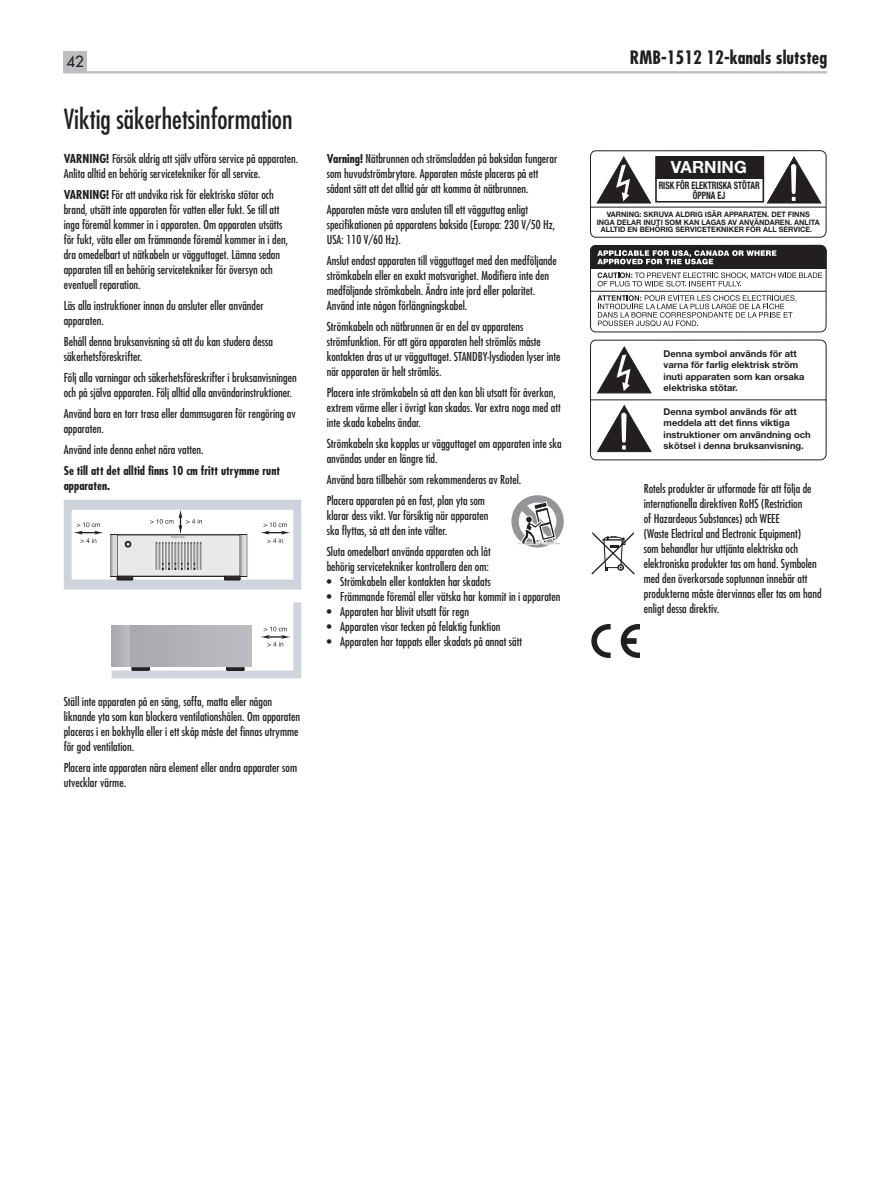
<style>
.page{position:relative;width:891px;height:1188px;background:#fff}
.page>*{position:absolute;margin:0;border:0;box-sizing:border-box;transform-origin:0 0}
.t1{font:condensed 27px "Futura";color:#231f20}
.t2{font:700 condensed 18px "Futura";color:#231f20}
.t3{font:700 16.8px "Helvetica Neue";color:#fff}
.t4{font:15px "Futura";color:#231f20}
.t5{font:condensed 12px/15px "Futura";color:#231f20}
.t6{font:700 condensed 12px/15px "Futura";color:#231f20}
.t7{font:700 condensed 10.35px/10.4px "Helvetica Neue";color:#231f20;text-align:center;scale:.81 1}
.t8{font:700 9.3px/11.2px "Helvetica Neue";color:#231f20}
.t9{font:700 7.5px/7.5px "Helvetica Neue";color:#231f20;text-align:center}
.s1{font-weight:700}
</style>
<div class="page">
<div style="left:64px;top:51px;width:23px;height:21px;background:#bcbdc0"></div>
<hr style="left:64px;top:71px;width:763px;height:2px;background:#bcbdc0">
<svg style="left:591px;top:624px;width:48px;height:34px"></svg>
<svg style="left:591px;top:532px;width:44px;height:42px"></svg>
<svg style="left:511px;top:495px;width:53px;height:53px"></svg>
<svg style="left:112px;top:602px;width:189px;height:76px"></svg>
<div style="left:129px;top:651px;width:122px;height:16px;background:#b1b2b6"></div>
<div style="left:129px;top:625px;width:122px;height:15px;background:#b1b2b6"></div>
<div style="left:129px;top:638px;width:122px;height:15px;background:#b1b2b6"></div>
<div style="left:112px;top:625px;width:17px;height:41px;background:#b1b2b6"></div>
<svg style="left:64px;top:500px;width:237px;height:90px"></svg>
<svg style="left:111px;top:535px;width:6px;height:41px"></svg>
<svg style="left:240px;top:535px;width:6px;height:41px"></svg>
<div style="left:590px;top:150px;width:237px;height:88px;border:1px solid #231f20;border-radius:6px"></div>
<svg style="left:597px;top:156px;width:225px;height:48px"></svg>
<hr style="left:591px;top:207px;width:235px;height:1px;background:#231f20">
<div style="left:590px;top:245px;width:237px;height:87px;border:1px solid #231f20;border-radius:6px"></div>
<svg style="left:590px;top:244px;width:237px;height:43px"></svg>
<svg style="left:597px;top:295px;width:200px;height:31px"></svg>
<hr style="left:591px;top:291px;width:235px;height:1px;background:#231f20">
<svg style="left:590px;top:339px;width:237px;height:122px"></svg>
<p class="t4" style="left:66px;top:52px;width:19px">42</p>
<h2 class="t2" style="left:630px;top:46px;width:199px">RMB-1512 12-kanals slutsteg</h2>
<h1 class="t1" style="left:64px;top:102px;width:230px">Viktig säkerhetsinformation</h1>
<p class="t5" style="left:64px;top:151px;width:236px"><span class="s1">VARNING!</span> Försök aldrig att själv utföra service på apparaten.<br>Anlita alltid en behörig servicetekniker för all service.</p>
<p class="t5" style="left:64px;top:187px;width:226px"><span class="s1">VARNING!</span> För att undvika risk för elektriska stötar och brand, utsätt inte apparaten för vatten eller fukt. Se till att inga föremål kommer in i apparaten. Om apparaten utsätts för fukt, väta eller om främmande föremål kommer in i den, dra omedelbart ut nätkabeln ur vägguttaget. Lämna sedan apparaten till en behörig servicetekniker för översyn och eventuell reparation.</p>
<p class="t5" style="left:64px;top:298px;width:201px">Läs alla instruktioner innan du ansluter eller använder apparaten.</p>
<p class="t5" style="left:64px;top:334px;width:211px">Behåll denna bruksanvisning så att du kan studera dessa säkerhetsföreskrifter.</p>
<p class="t5" style="left:64px;top:370px;width:235px">Följ alla varningar och säkerhetsföreskrifter i bruksanvisningen och på själva apparaten. Följ alltid alla användarinstruktioner.</p>
<p class="t5" style="left:64px;top:406px;width:233px">Använd bara en torr trasa eller dammsugaren för rengöring av apparaten.</p>
<p class="t5" style="left:64px;top:442px;width:141px">Använd inte denna enhet nära vatten.</p>
<p class="t6" style="left:64px;top:463px;width:218px">Se till att det alltid finns 10 cm fritt utrymme runt apparaten.</p>
<p class="t5" style="left:64px;top:694px;width:238px">Ställ inte apparaten på en säng, soffa, matta eller någon liknande yta som kan blockera ventilationshålen. Om apparaten placeras i en bokhylla eller i ett skåp måste det finnas utrymme för god ventilation.</p>
<p class="t5" style="left:64px;top:760px;width:235px">Placera inte apparaten nära element eller andra apparater som utvecklar värme.</p>
<p class="t5" style="left:327px;top:151px;width:232px"><span class="s1">Varning!</span> Nätbrunnen och strömsladden på baksidan fungerar som huvudströmbrytare. Apparaten måste placeras på ett sådant sätt att det alltid går att komma åt nätbrunnen.</p>
<p class="t5" style="left:327px;top:202px;width:230px">Apparaten måste vara ansluten till ett vägguttag enligt specifikationen på apparatens baksida (Europa: 230 V/50 Hz,<br>USA: 110 V/60 Hz).</p>
<p class="t5" style="left:327px;top:253px;width:232px">Anslut endast apparaten till vägguttaget med den medföljande strömkabeln eller en exakt motsvarighet. Modifiera inte den medföljande strömkabeln. Ändra inte jord eller polaritet.<br>Använd inte någon förlängningskabel.</p>
<p class="t5" style="left:327px;top:319px;width:235px">Strömkabeln och nätbrunnen är en del av apparatens strömfunktion. För att göra apparaten helt strömlös måste kontakten dras ut ur vägguttaget. STANDBY-lysdioden lyser inte när apparaten är helt strömlös.</p>
<p class="t5" style="left:327px;top:385px;width:236px">Placera inte strömkabeln så att den kan bli utsatt för åverkan, extrem värme eller i övrigt kan skadas. Var extra noga med att inte skada kabelns ändar.</p>
<p class="t5" style="left:327px;top:436px;width:237px">Strömkabeln ska kopplas ur vägguttaget om apparaten inte ska användas under en längre tid.</p>
<p class="t5" style="left:327px;top:469px;width:196px;line-height:21px">Använd bara tillbehör som rekommenderas av Rotel.<br>Placera apparaten på en fast, plan yta som</p>
<p class="t5" style="left:327px;top:508px;width:163px">klarar dess vikt. Var försiktig när apparaten ska flyttas, så att den inte välter.</p>
<p class="t5" style="left:327px;top:544px;width:165px">Sluta omedelbart använda apparaten och låt behörig servicetekniker kontrollera den om:</p>
<p class="t5" style="left:327px;top:574px;width:165px">• Strömkabeln eller kontakten har skadats</p>
<p class="t5" style="left:327px;top:589px;width:235px">• Främmande föremål eller vätska har kommit in i apparaten</p>
<p class="t5" style="left:327px;top:604px;width:144px">• Apparaten har blivit utsatt för regn</p>
<p class="t5" style="left:327px;top:619px;width:175px">• Apparaten visar tecken på felaktig funktion</p>
<p class="t5" style="left:327px;top:634px;width:197px">• Apparaten har tappats eller skadats på annat sätt</p>
<h3 class="t3" style="left:671px;top:156px;width:78px">VARNING</h3>
<p class="t7" style="left:659px;top:180px;width:126px">RISK FÖR ELEKTRISKA STÖTAR<br>ÖPPNA EJ</p>
<p class="t9" style="left:597px;top:211px;width:224px">VARNING: SKRUVA ALDRIG ISÄR APPARATEN. DET FINNS<br>INGA DELAR INUTI SOM KAN LAGAS AV ANVÄNDAREN. ANLITA<br>ALLTID EN BEHÖRIG SERVICETEKNIKER FÖR ALL SERVICE.</p>
<p class="t8" style="left:664px;top:348px;width:142px">Denna symbol används för att varna för farlig elektrisk ström inuti apparaten som kan orsaka elektriska stötar.</p>
<p class="t8" style="left:664px;top:406px;width:149px">Denna symbol används för att meddela att det finns viktiga instruktioner om användning och skötsel i denna bruksanvisning.</p>
<p class="t5" style="left:644px;top:481px;width:179px">Rotels produkter är utformade för att följa de internationella direktiven RoHS (Restriction<br>of Hazardeous Substances) och WEEE<br>(Waste Electrical and Electronic Equipment)<br>som behandlar hur uttjänta elektriska och elektroniska produkter tas om hand. Symbolen med den överkorsade soptunnan innebär att produkterna måste återvinnas eller tas om hand enligt dessa direktiv.</p>
</div>
